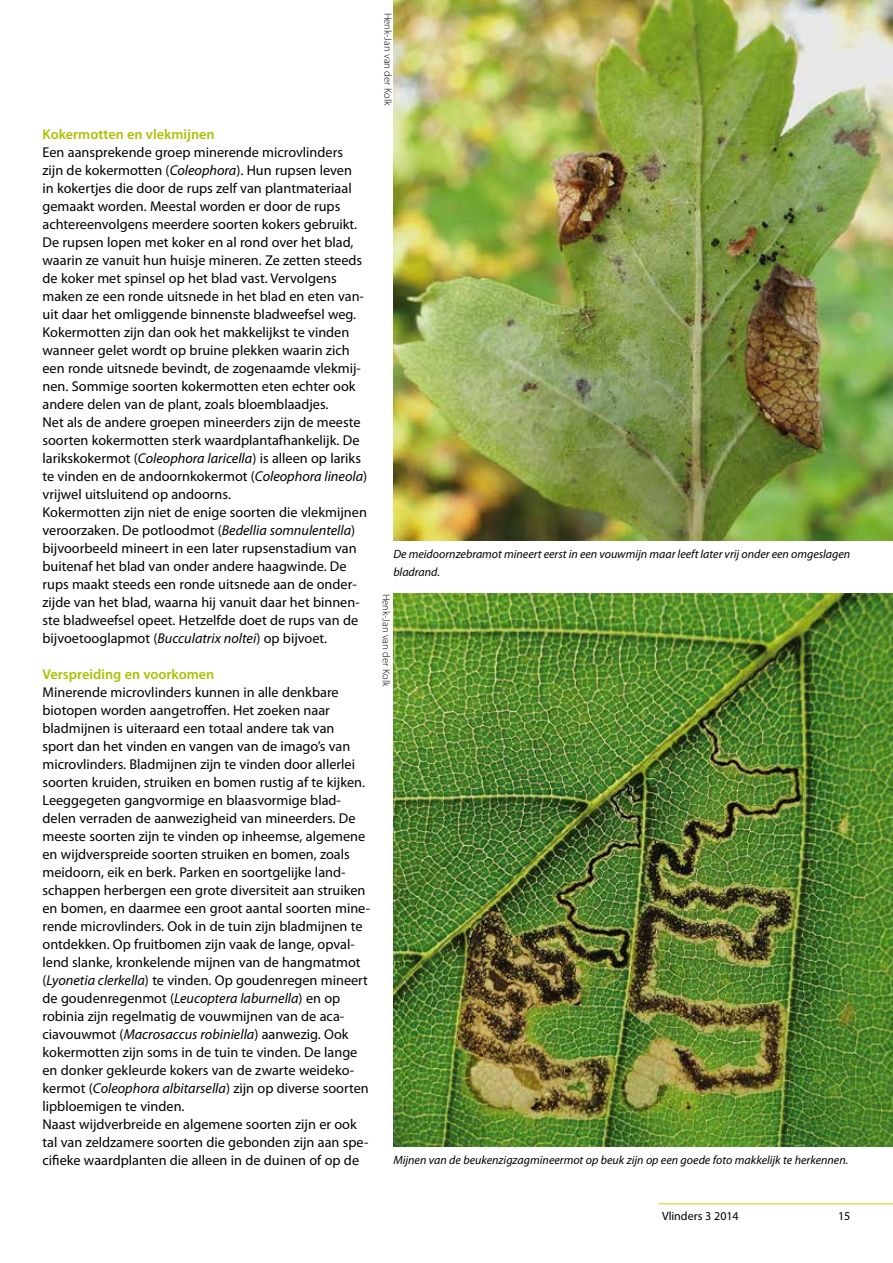
<style>
.page{position:relative;width:893px;height:1263px;background:#fff}
.page>*{position:absolute;margin:0;border:0;box-sizing:border-box;transform-origin:0 0}
.t1{font:14.25px/18px "Myriad Pro";color:#000}
.t2{font:600 14.25px "Myriad Pro";color:#abc100}
.t3{font:italic 12px/18px "Myriad Pro";color:#000}
.t4{font:12px "Myriad Pro";color:#000}
.t5{font:300 10.5px "Myriad Pro";color:#000}
.s1{font-style:italic}
</style>
<div class="page">
<hr style="left:659px;top:1203px;width:234px;height:1px;background:#c9d200">
<img style="left:393px;top:594px;width:500px;height:553px">
<img style="left:393px;top:0;width:500px;height:540px">
<p class="t2" style="left:43px;top:125px;width:174px">Kokermotten en vlekmijnen</p>
<p class="t1" style="left:43px;top:143px;width:326px">Een aansprekende groep minerende microvlinders zijn de kokermotten (<span class="s1">Coleophora</span>). Hun rupsen leven<br>in kokertjes die door de rups zelf van plantmateriaal gemaakt worden. Meestal worden er door de rups achtereenvolgens meerdere soorten kokers gebruikt.<br>De rupsen lopen met koker en al rond over het blad, waarin ze vanuit hun huisje mineren. Ze zetten steeds de koker met spinsel op het blad vast. Vervolgens maken ze een ronde uitsnede in het blad en eten van&shy;uit daar het omliggende binnenste bladweefsel weg.<br>Kokermotten zijn dan ook het makkelijkst te vinden wanneer gelet wordt op bruine plekken waarin zich een ronde uitsnede bevindt, de zogenaamde vlekmij&shy;nen. Sommige soorten kokermotten eten echter ook andere delen van de plant, zoals bloemblaadjes.<br>Net als de andere groepen mineerders zijn de meeste soorten kokermotten sterk waardplantafhankelijk. De larikskokermot (<span class="s1">Coleophora laricella</span>) is alleen op lariks te vinden en de andoornkokermot (<span class="s1">Coleophora lineola</span>) vrijwel uitsluitend op andoorns.<br>Kokermotten zijn niet de enige soorten die vlekmijnen veroorzaken. De potloodmot (<span class="s1">Bedellia somnulentella</span>) bijvoorbeeld mineert in een later rupsenstadium van buitenaf het blad van onder andere haagwinde. De rups maakt steeds een ronde uitsnede aan de onder&shy;zijde van het blad, waarna hij vanuit daar het binnen&shy;ste bladweefsel opeet. Hetzelfde doet de rups van de bijvoetooglapmot (<span class="s1">Bucculatrix noltei</span>) op bijvoet.</p>
<p class="t2" style="left:43px;top:665px;width:173px">Verspreiding en voorkomen</p>
<p class="t1" style="left:43px;top:683px;width:329px">Minerende microvlinders kunnen in alle denkbare biotopen worden aangetroffen. Het zoeken naar bladmijnen is uiteraard een totaal andere tak van<br>sport dan het vinden en vangen van de imago’s van microvlinders. Bladmijnen zijn te vinden door allerlei soorten kruiden, struiken en bomen rustig af te kijken.<br>Leeggegeten gangvormige en blaasvormige blad&shy;delen verraden de aanwezigheid van mineerders. De meeste soorten zijn te vinden op inheemse, algemene en wijdverspreide soorten struiken en bomen, zoals meidoorn, eik en berk. Parken en soortgelijke land&shy;schappen herbergen een grote diversiteit aan struiken en bomen, en daarmee een groot aantal soorten mine&shy;rende microvlinders. Ook in de tuin zijn bladmijnen te ontdekken. Op fruitbomen zijn vaak de lange, opval&shy;lend slanke, kronkelende mijnen van de hangmatmot (<span class="s1">Lyonetia clerkella</span>) te vinden. Op goudenregen mineert de goudenregenmot (<span class="s1">Leucoptera laburnella</span>) en op robinia zijn regelmatig de vouwmijnen van de aca&shy;ciavouwmot (<span class="s1">Macrosaccus robiniella</span>) aanwezig. Ook kokermotten zijn soms in de tuin te vinden. De lange en donker gekleurde kokers van de zwarte weideko&shy;kermot (<span class="s1">Coleophora albitarsella</span>) zijn op diverse soorten lipbloemigen te vinden.<br>Naast wijdverbreide en algemene soorten zijn er ook tal van zeldzamere soorten die gebonden zijn aan spe&shy;cifieke waardplanten die alleen in de duinen of op de</p>
<p class="t5" style="left:394px;top:13px;width:94px;rotate:90deg">Henk-Jan van der Kolk</p>
<p class="t3" style="left:393px;top:544px;width:459px">De meidoornzebramot mineert eerst in een vouwmijn maar leeft later vrij onder een omgeslagen bladrand.</p>
<p class="t5" style="left:392px;top:594px;width:94px;rotate:90deg">Henk-Jan van der Kolk</p>
<p class="t3" style="left:393px;top:1151px;width:456px">Mijnen van de beukenzigzagmineermot op beuk zijn op een goede foto makkelijk te herkennen.</p>
<p class="t4" style="left:662px;top:1209px;width:78px">Vlinders 3 2014</p>
<p class="t4" style="left:838px;top:1209px;width:14px">15</p>
</div>
